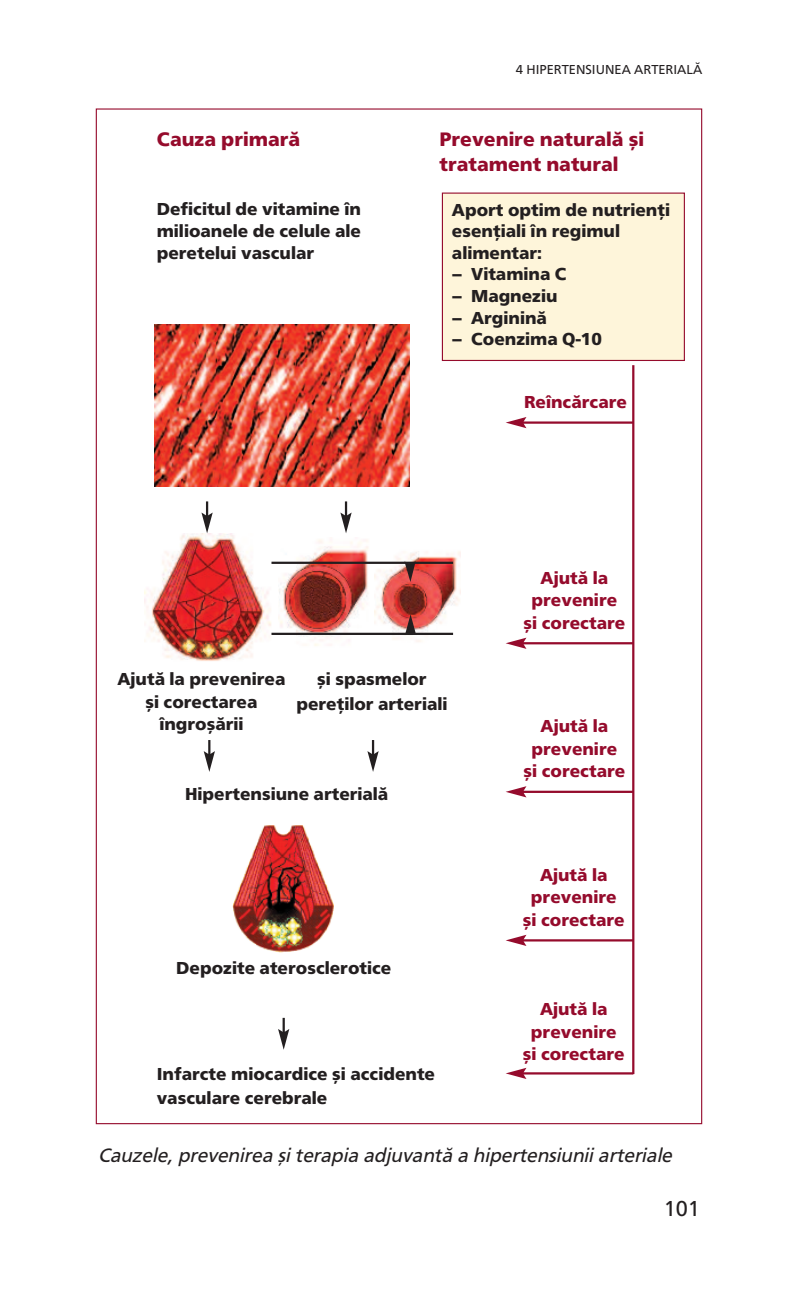
<style>
.page{position:relative;width:798px;height:1308px;background:#fff}
.page>*{position:absolute;margin:0;border:0;box-sizing:border-box;transform-origin:0 0}
.t1{font:22.5px "F015 TCE";color:#231f20}
.t2{font:italic 20.25px "F015 TCE";color:#231f20}
.t3{font:700 20.25px/24.8px "F015 TCE";color:#950b2c}
.t4{font:700 18px/21.6px "F015 TCE";color:#231f20;text-align:center}
.t5{font:700 18px/22.5px "F015 TCE";color:#950b2c;text-align:center}
.t6{font:13.5px "F015 TCE";color:#231f20}
</style>
<div class="page">
<img style="left:278px;top:539px;width:91px;height:107px">
<img style="left:374px;top:551px;width:86px;height:91px">
<img style="left:154px;top:324px;width:255px;height:162px">
<hr style="left:632px;top:365px;width:2px;height:709px;background:#950b2c">
<hr style="left:522px;top:1072px;width:111px;height:2px;background:#950b2c">
<svg style="left:506px;top:1068px;width:20px;height:11px"></svg>
<hr style="left:522px;top:642px;width:111px;height:2px;background:#950b2c">
<svg style="left:506px;top:637px;width:20px;height:12px"></svg>
<hr style="left:522px;top:421px;width:111px;height:3px;background:#950b2c">
<svg style="left:506px;top:417px;width:20px;height:11px"></svg>
<img style="left:144px;top:533px;width:127px;height:128px">
<hr style="left:522px;top:790px;width:111px;height:3px;background:#950b2c">
<svg style="left:506px;top:786px;width:20px;height:11px"></svg>
<hr style="left:522px;top:939px;width:111px;height:2px;background:#950b2c">
<svg style="left:506px;top:935px;width:20px;height:11px"></svg>
<svg style="left:201px;top:501px;width:12px;height:32px"></svg>
<svg style="left:340px;top:501px;width:11px;height:32px"></svg>
<svg style="left:204px;top:740px;width:11px;height:32px"></svg>
<hr style="left:282px;top:1017px;width:3px;height:15px;background:#231f20">
<svg style="left:278px;top:1029px;width:11px;height:20px"></svg>
<svg style="left:367px;top:740px;width:11px;height:32px"></svg>
<div style="left:443px;top:194px;width:240px;height:166px;background:#fef5da"></div>
<div style="left:441px;top:192px;width:243px;height:169px;border:1px solid #950b2c"></div>
<hr style="left:271px;top:561px;width:182px;height:3px;background:#231f20">
<hr style="left:271px;top:632px;width:182px;height:3px;background:#231f20">
<svg style="left:404px;top:561px;width:11px;height:21px"></svg>
<svg style="left:405px;top:614px;width:11px;height:19px"></svg>
<img style="left:232px;top:825px;width:102px;height:127px">
<p class="t3" style="left:157px;top:127px;width:145px">Cauza primară</p>
<p class="t4" style="left:157px;top:198px;width:206px;text-align:justify">Deficitul de vitamine în milioanele de celule ale peretelui vascular</p>
<p class="t6" style="left:515px;top:61px;width:188px">4 HIPERTENSIUNEA ARTERIALĂ</p>
<p class="t3" style="left:439px;top:127px;width:206px">Prevenire naturală și tratament natural</p>
<p class="t4" style="left:452px;top:199px;width:219px;text-align:left">Aport optim de nutrienţi esenţiali în regimul alimentar:</p>
<p class="t4" style="left:452px;top:263px;width:116px">– Vitamina C</p>
<p class="t4" style="left:452px;top:285px;width:107px">– Magneziu</p>
<p class="t4" style="left:452px;top:307px;width:96px">– Arginină</p>
<p class="t4" style="left:452px;top:328px;width:151px">– Coenzima Q-10</p>
<p class="t5" style="left:524px;top:390px;width:104px">Reîncărcare</p>
<p class="t5" style="left:523px;top:566px;width:103px">Ajută la prevenire și corectare</p>
<p class="t4" style="left:117px;top:667px;width:169px;line-height:22.5px">Ajută la prevenirea și corectarea îngroșării</p>
<p class="t4" style="left:296px;top:666px;width:152px;line-height:24.8px">și spasmelor pereţilor arteriali</p>
<p class="t4" style="left:185px;top:783px;width:205px">Hipertensiune arterială</p>
<p class="t4" style="left:176px;top:956px;width:216px">Depozite aterosclerotice</p>
<p class="t4" style="left:157px;top:1061px;width:280px;line-height:24.8px;text-align:left">Infarcte miocardice și accidente vasculare cerebrale</p>
<p class="t5" style="left:523px;top:715px;width:103px">Ajută la prevenire și corectare</p>
<p class="t5" style="left:522px;top:863px;width:103px">Ajută la prevenire și corectare</p>
<p class="t5" style="left:522px;top:997px;width:103px">Ajută la prevenire și corectare</p>
<p class="t2" style="left:98px;top:1143px;width:578px">Cauzele, prevenirea și terapia adjuvantă a hipertensiunii arteriale</p>
<p class="t1" style="left:663px;top:1195px;width:38px">101</p>
</div>
